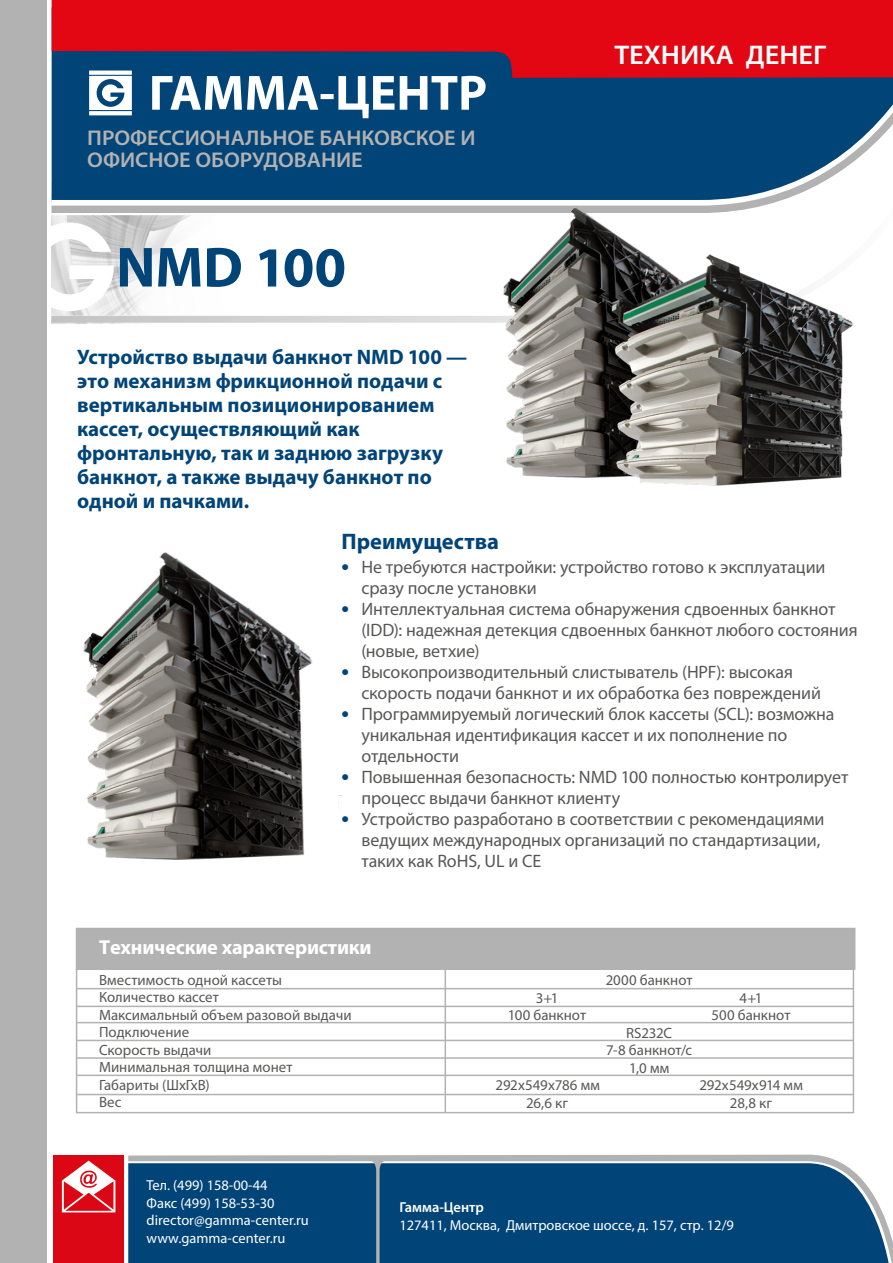
<style>
.page{position:relative;width:893px;height:1263px;background:#fff}
.page>*{position:absolute;margin:0;border:0;box-sizing:border-box;transform-origin:0 0}
.t1{font:700 57px "Myriad Pro";letter-spacing:-.005em;color:#004478}
.t2{font:600 27.15px "Myriad Pro";color:#fff;scale:1.05 1}
.t3{font:700 22.5px "Myriad Pro";color:#004478}
.t4{font:600 21.3px/22.4px "Myriad Pro";color:#b3b2b2;scale:1.05 1}
.t5{font:700 21px/24px "Myriad Pro";color:#004478}
.t6{font:700 20.25px "Myriad Pro";letter-spacing:-.01em;color:#fff}
.t7{font:18px/21px "Myriad Pro";letter-spacing:-.005em;color:#575756}
.t8{font:14.85px/17.5px "Myriad Pro";color:#575756}
.t9{font:14.4px/17.4px "Myriad Pro";color:#fff}
.t10{font:600 14.4px "Myriad Pro";color:#fff}
.s1{font-weight:700;font-size:22.5px;color:#004478}
</style>
<div class="page">
<div style="left:0;top:0;width:47px;height:1263px;background:#b3b2b2"></div>
<svg style="left:52px;top:205px;width:447px;height:2px"></svg>
<div style="left:52px;top:78px;width:841px;height:122px;background:#004478"></div>
<img style="left:52px;top:207px;width:447px;height:116px">
<svg style="left:52px;top:0;width:841px;height:78px;background:#c00f22"></svg>
<div style="left:76px;top:928px;width:779px;height:42px;background:#b3b2b2"></div>
<div style="left:76px;top:968px;width:778px;height:145px;border:2px solid #b3b2b2"></div>
<hr style="left:76px;top:1074px;width:777px;height:2px;background:#b3b2b2">
<hr style="left:76px;top:1057px;width:777px;height:2px;background:#b3b2b2">
<hr style="left:76px;top:1040px;width:777px;height:1px;background:#b3b2b2">
<hr style="left:76px;top:1022px;width:777px;height:1px;background:#b3b2b2">
<hr style="left:77px;top:1006px;width:776px;height:1px;background:#b3b2b2">
<hr style="left:77px;top:988px;width:776px;height:1px;background:#b3b2b2">
<hr style="left:445px;top:969px;width:1px;height:143px;background:#b3b2b2">
<hr style="left:76px;top:1094px;width:777px;height:1px;background:#b3b2b2">
<img style="left:499px;top:174px;width:359px;height:312px">
<img style="left:83px;top:551px;width:259px;height:309px">
<svg style="left:89px;top:71px;width:397px;height:47px"></svg>
<svg style="left:128px;top:1154px;width:713px;height:9px;fill:#b3b2b2"></svg>
<div style="left:128px;top:1163px;width:765px;height:100px;background:#004478"></div>
<div style="left:53px;top:1155px;width:71px;height:108px;background:#dc0714"></div>
<svg style="left:62px;top:1161px;width:53px;height:51px"></svg>
<svg style="left:361px;top:1159px;width:34px;height:104px;background:#195481"></svg>
<p class="t4" style="left:87px;top:126px;width:371px">ПРОФЕССИОНАЛЬНОЕ БАНКОВСКОЕ И<br>ОФИСНОЕ ОБОРУДОВАНИЕ</p>
<h1 class="t1" style="left:116px;top:230px;width:231px">NMD 100</h1>
<p class="t5" style="left:77px;top:345px;width:392px">Устройство выдачи банкнот NMD 100 — это механизм фрикционной подачи с вертикальным позиционированием кассет, осуществляющий как фронтальную, так и заднюю загрузку банкнот, а также выдачу банкнот по одной и пачками.</p>
<h2 class="t2" style="left:614px;top:38px;width:203px">ТЕХНИКА ДЕНЕГ</h2>
<p class="t3" style="left:342px;top:527px;width:159px">Преимущества</p>
<p class="t7" style="left:361px;top:556px;width:465px;text-indent:-20px"><span class="s1">•</span> Не требуются настройки: устройство готово к эксплуатации сразу после установки</p>
<p class="t7" style="left:361px;top:598px;width:498px;text-indent:-20px"><span class="s1">•</span> Интеллектуальная система обнаружения сдвоенных банкнот (IDD): надежная детекция сдвоенных банкнот любого состояния (новые, ветхие)</p>
<p class="t7" style="left:361px;top:661px;width:461px;text-indent:-20px"><span class="s1">•</span> Высокопроизводительный слистыватель (HPF): высокая скорость подачи банкнот и их обработка без повреждений</p>
<p class="t7" style="left:361px;top:703px;width:474px;text-indent:-20px"><span class="s1">•</span> Программируемый логический блок кассеты (SCL): возможна уникальная идентификация кассет и их пополнение по отдельности</p>
<p class="t7" style="left:361px;top:766px;width:488px;text-indent:-20px"><span class="s1">•</span> Повышенная безопасность: NMD 100 полностью контролирует процесс выдачи банкнот клиенту</p>
<p class="t7" style="left:361px;top:808px;width:464px;text-indent:-20px"><span class="s1">•</span> Устройство разработано в соответствии с рекомендациями ведущих международных организаций по стандартизации, таких как RoHS, UL и CE</p>
<p class="t6" style="left:99px;top:934px;width:274px">Технические характеристики</p>
<p class="t8" style="left:99px;top:971px;width:254px">Вместимость одной кассеты<br>Количество кассет<br>Максимальный объем разовой выдачи<br>Подключение<br>Скорость выдачи<br>Минимальная толщина монет<br>Габариты (ШхГхВ)<br>Вес</p>
<p class="t8" style="left:606px;top:971px;width:88px">2000 банкнот</p>
<p class="t8" style="left:536px;top:988px;width:24px">3+1</p>
<p class="t8" style="left:740px;top:988px;width:24px">4+1</p>
<p class="t8" style="left:508px;top:1006px;width:80px">100 банкнот</p>
<p class="t8" style="left:712px;top:1006px;width:80px">500 банкнот</p>
<p class="t8" style="left:606px;top:1023px;width:87px;text-align:center">RS232C<br>7-8 банкнот/с<br>1,0 мм</p>
<p class="t8" style="left:496px;top:1076px;width:106px">292х549х786 мм</p>
<p class="t8" style="left:699px;top:1076px;width:105px">292х549х914 мм</p>
<p class="t8" style="left:526px;top:1093px;width:43px">26,6 кг</p>
<p class="t8" style="left:730px;top:1093px;width:44px">28,8 кг</p>
<p class="t9" style="left:147px;top:1177px;width:164px">Тел. (499) 158-00-44<br>Факс (499) 158-53-30 director@gamma-center.ru www.gamma-center.ru</p>
<p class="t10" style="left:399px;top:1198px;width:86px">Гамма-Центр</p>
<p class="t9" style="left:399px;top:1216px;width:336px">127411, Москва, Дмитровское шоссе, д. 157, стр. 12/9</p>
</div>
